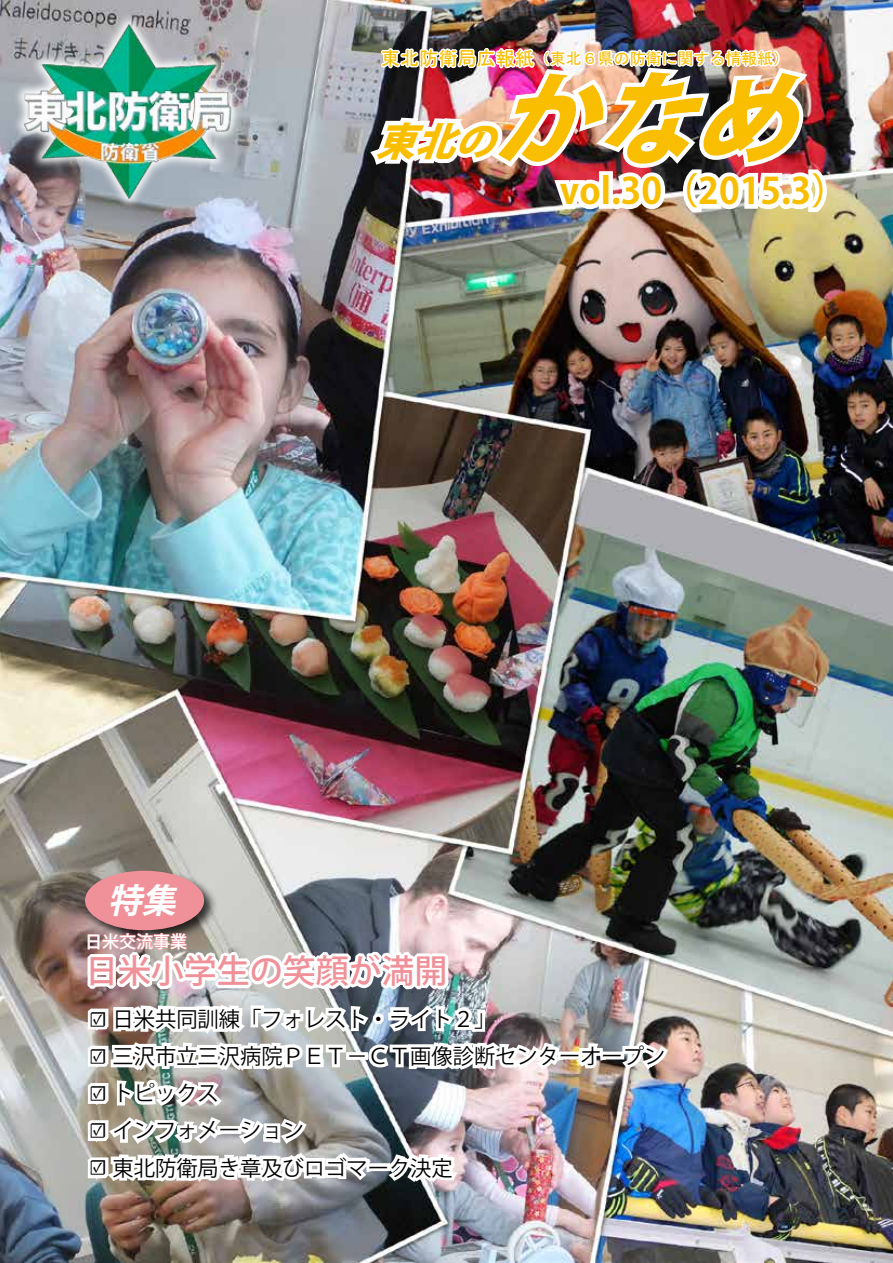
<style>
.page{position:relative;width:893px;height:1263px;background:#fff}
.page>*{position:absolute;margin:0;border:0;box-sizing:border-box;transform-origin:0 0}
.t1{font:italic 800 99.9px "Koz Go Pro";color:#fabe00}
.t2{font:italic 800 39.3px "Koz Go Pro";color:#fabe00}
.t3{font:700 36.15px "Koz Go Pro";color:#fabe00}
.t4{font:italic 700 34.05px "Koz Go Pro";color:#fff}
.t5{font:500 33px "Koz Go Pro";color:#f09199}
.t6{font:21.3px "Koz Go Pro";color:#000}
.t7{font:19.2px "MS Gothic";color:#fabe00}
.t8{font:500 16.95px "Koz Go Pro";color:#fff}
.t9{font:15.9px "MS Gothic";color:#fabe00}
.s1{font-family:"Minion Pro"}
</style>
<div class="page">
<img style="left:0;top:0;width:893px;height:1263px">
<img style="left:363px;top:45px;width:468px;height:171px">
<div style="left:83px;top:868px;width:135px;height:76px;background:#000;opacity:.75"></div>
<img style="left:84px;top:874px;width:588px;height:389px">
<img style="left:12px;top:13px;width:230px;height:197px">
<img style="left:21px;top:21px;width:213px;height:180px">
<p class="t7" style="left:381px;top:49px;width:155px">東北防衛局広報紙</p>
<p class="t9" style="left:534px;top:50px;width:257px">（東北６県の防衛に関する情報紙(</p>
<h1 class="t1" style="left:492px;top:54px;width:354px">かなめ</h1>
<h2 class="t2" style="left:375px;top:116px;width:140px">東北の</h2>
<h3 class="t3" style="left:560px;top:168px;width:289px">vol.30)2015.3(</h3>
<h3 class="t4" style="left:108px;top:879px;width:80px">特集</h3>
<h3 class="t5" style="left:85px;top:950px;width:364px">日米小学生の笑顔が満開</h3>
<p class="t6" style="left:89px;top:1005px;width:397px"><span class="s1">☑</span> 日米共同訓練「フォレスト・ライト２「</p>
<p class="t6" style="left:89px;top:1042px;width:578px"><span class="s1">☑</span> 三沢市立三沢病院ＰＥＴ－ＣＴ画像診断センターオープン</p>
<p class="t6" style="left:89px;top:1079px;width:131px"><span class="s1">☑</span> トピックス</p>
<p class="t6" style="left:89px;top:1117px;width:216px"><span class="s1">☑</span> インフォメーション</p>
<p class="t6" style="left:89px;top:1154px;width:365px"><span class="s1">☑</span> 東北防衛局き章及びロゴマーク決定</p>
<p class="t8" style="left:85px;top:931px;width:104px">日米交流事業</p>
</div>
